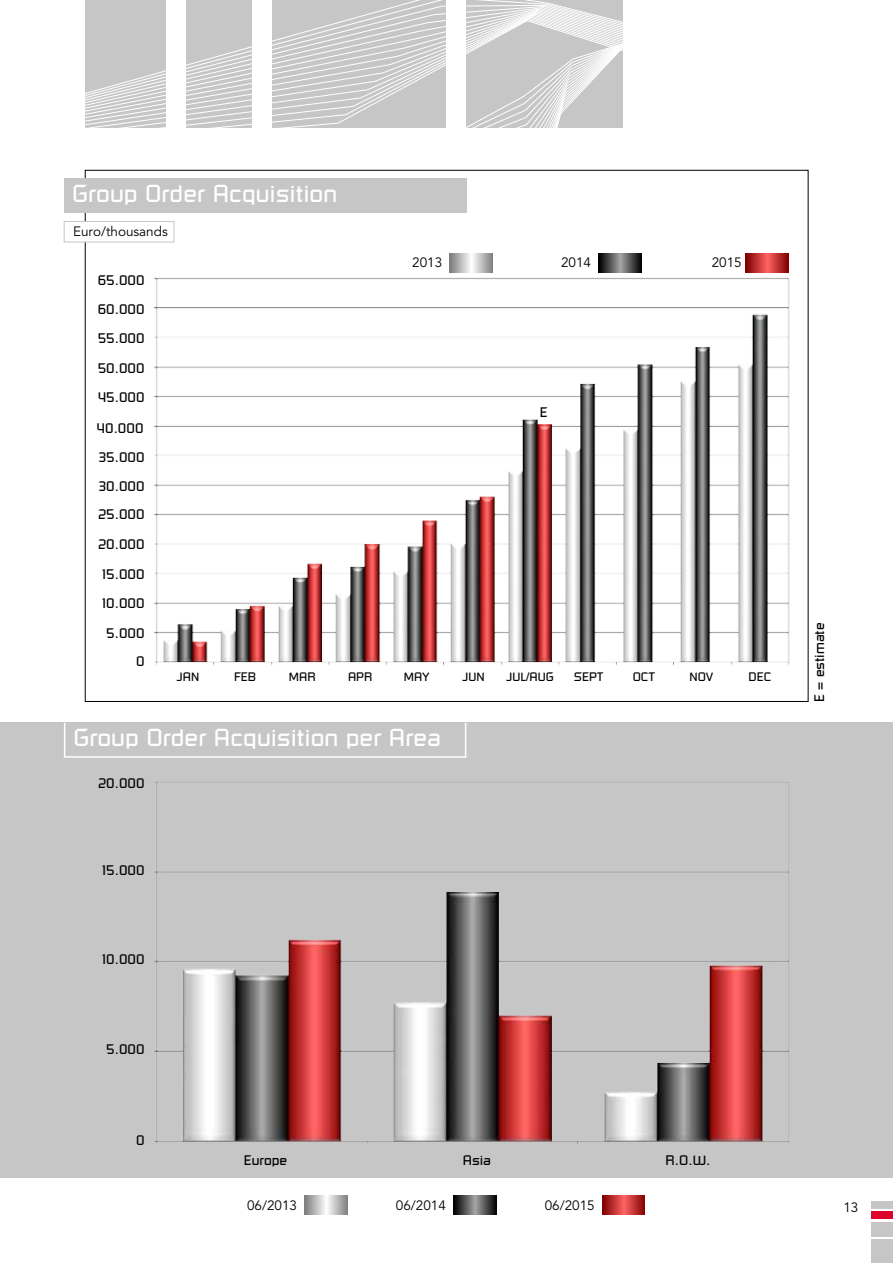
<style>
.page{position:relative;width:893px;height:1263px;background:#fff}
.page>*{position:absolute;margin:0;border:0;box-sizing:border-box;transform-origin:0 0}
.t1{font:24px "Russell Square";color:#fff}
.t2{font:13.5px/28.8px "Russell Square";color:#000;text-align:justify}
.t3{font:13.5px "Avenir";color:#000}
.t4{font:12px "Russell Square";color:#000}
</style>
<div class="page">
<svg style="left:85px;top:0;width:537px;height:128px;background:#cecece"></svg>
<div style="left:0;top:723px;width:893px;height:455px;background:#c6c6c6"></div>
<div style="left:166px;top:0;width:20px;height:128px;background:#fff"></div>
<div style="left:252px;top:0;width:19px;height:128px;background:#fff"></div>
<div style="left:446px;top:0;width:20px;height:128px;background:#fff"></div>
<div style="left:872px;top:1240px;width:21px;height:23px;background:#c6c6c6"></div>
<div style="left:872px;top:1222px;width:21px;height:15px;background:#c6c6c6"></div>
<div style="left:872px;top:1211px;width:21px;height:8px;background:#dd052b"></div>
<div style="left:872px;top:1201px;width:21px;height:8px;background:#c6c6c6"></div>
<img style="left:153px;top:243px;width:655px;height:442px">
<svg style="left:450px;top:253px;width:42px;height:19px"></svg>
<svg style="left:599px;top:253px;width:42px;height:19px"></svg>
<svg style="left:745px;top:253px;width:43px;height:19px"></svg>
<div style="left:64px;top:221px;width:110px;height:21px;border:1px solid #c6c6c6"></div>
<hr style="left:64px;top:723px;width:1px;height:34px;background:#fff">
<hr style="left:65px;top:756px;width:401px;height:2px;background:#fff">
<hr style="left:465px;top:723px;width:1px;height:34px;background:#fff">
<img style="left:119px;top:748px;width:670px;height:396px">
<svg style="left:305px;top:1196px;width:42px;height:19px"></svg>
<svg style="left:453px;top:1196px;width:43px;height:19px"></svg>
<svg style="left:602px;top:1196px;width:43px;height:19px"></svg>
<div style="left:64px;top:179px;width:402px;height:34px;background:#c6c6c6"></div>
<h1 class="t1" style="left:72px;top:179px;width:266px">Group Order Acquisition</h1>
<p class="t3" style="left:73px;top:224px;width:96px">Euro/thousands</p>
<p class="t2" style="left:98px;top:265px;width:48px">65.000</p>
<p class="t2" style="left:98px;top:294px;width:48px">60.000</p>
<p class="t2" style="left:98px;top:324px;width:48px">55.000</p>
<p class="t2" style="left:98px;top:354px;width:48px">50.000</p>
<p class="t2" style="left:98px;top:383px;width:48px">45.000</p>
<p class="t2" style="left:97px;top:414px;width:49px">40.000<br>35.000<br>30.000<br>25.000</p>
<p class="t2" style="left:98px;top:530px;width:48px;line-height:29.2px;text-align:center">20.000<br>15.000<br>10.000</p>
<p class="t2" style="left:106px;top:619px;width:40px;line-height:27.8px;text-align:right">5.000<br>0</p>
<p class="t4" style="left:177px;top:669px;width:24px">JAN</p>
<p class="t3" style="left:412px;top:255px;width:32px">2013</p>
<p class="t3" style="left:561px;top:255px;width:32px">2014</p>
<p class="t3" style="left:712px;top:255px;width:32px">2015</p>
<p class="t2" style="left:540px;top:397px;width:10px">E</p>
<p class="t4" style="left:234px;top:669px;width:24px">FEB</p>
<p class="t4" style="left:289px;top:669px;width:28px">MAR</p>
<p class="t4" style="left:348px;top:669px;width:26px">APR</p>
<p class="t4" style="left:404px;top:669px;width:27px">MAY</p>
<p class="t4" style="left:462px;top:669px;width:24px">JUN</p>
<p class="t4" style="left:506px;top:669px;width:49px">JUL/AUG</p>
<p class="t4" style="left:574px;top:669px;width:31px">SEPT</p>
<p class="t4" style="left:633px;top:669px;width:24px">OCT</p>
<p class="t4" style="left:690px;top:669px;width:25px">NOV</p>
<p class="t4" style="left:748px;top:669px;width:24px">DEC</p>
<h1 class="t1" style="left:73px;top:723px;width:369px">Group Order Acquisition per Area</h1>
<p class="t2" style="left:98px;top:768px;width:48px">20.000</p>
<p class="t2" style="left:102px;top:855px;width:44px">15.000</p>
<p class="t2" style="left:102px;top:944px;width:44px">10.000</p>
<p class="t2" style="left:106px;top:1035px;width:40px">5.000</p>
<p class="t2" style="left:136px;top:1125px;width:10px">0</p>
<p class="t2" style="left:244px;top:1145px;width:45px">Europe</p>
<p class="t2" style="left:463px;top:1145px;width:30px">Asia</p>
<p class="t2" style="left:666px;top:1145px;width:46px">R.O.W.</p>
<p class="t3" style="left:247px;top:1197px;width:52px">06/2013</p>
<p class="t3" style="left:396px;top:1197px;width:52px">06/2014</p>
<p class="t3" style="left:545px;top:1197px;width:52px">06/2015</p>
<p class="t2" style="left:805px;top:702px;width:81px;rotate:-90deg">E = estimate</p>
<p class="t3" style="left:843px;top:1199px;width:17px">13</p>
</div>
